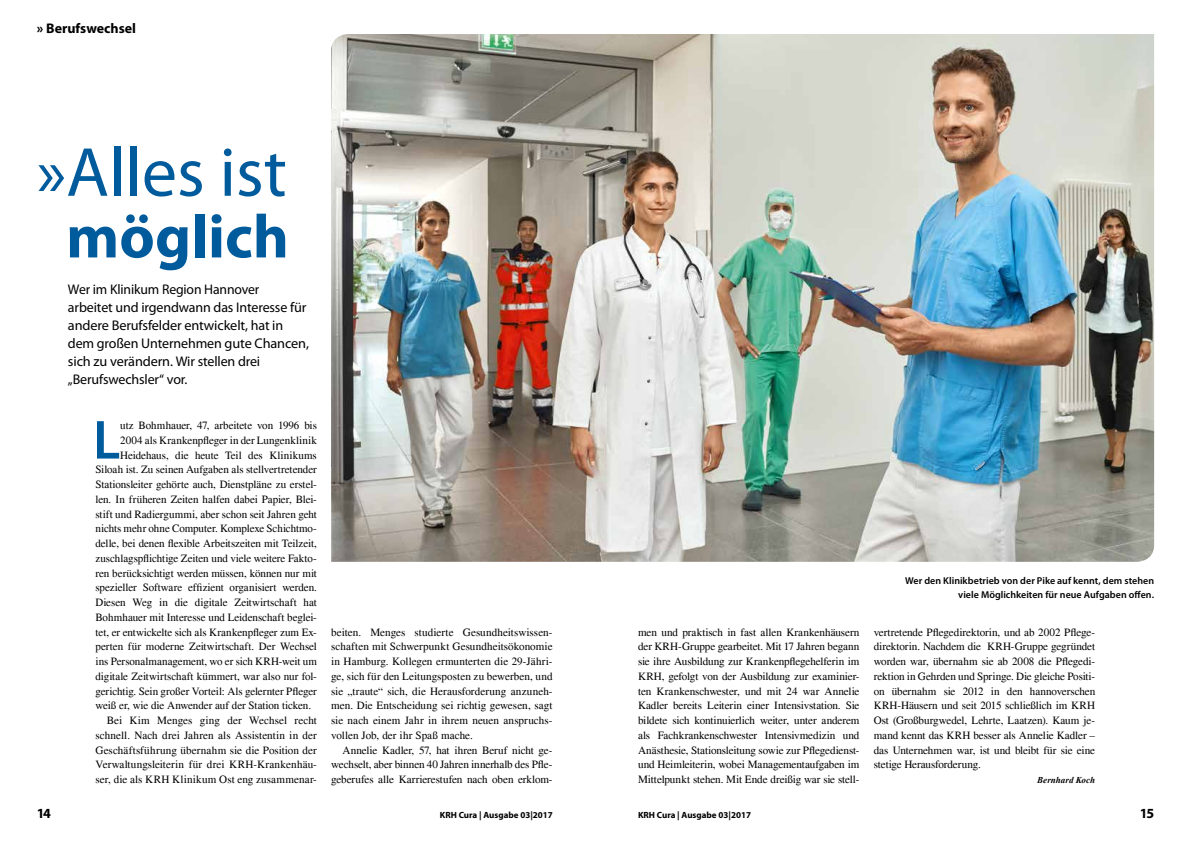
<style>
.page{position:relative;width:1191px;height:842px;background:#fff}
.page>*{position:absolute;margin:0;border:0;box-sizing:border-box;transform-origin:0 0}
.t1{font:70px "Myriad Pro";color:#005b9d}
.t2{font:700 61.7px "Myriad Pro";color:#005b9d}
.t3{font:600 55.4px "Myriad Pro";color:#005b9d}
.t4{font:14px/18px "Myriad Pro";letter-spacing:-.01em;color:#000}
.t5{font:700 14px "Myriad Pro";color:#000}
.t6{font:11px/14.8px "Times";letter-spacing:-.005em;color:#000;text-align:justify}
.t7{font:600 10px/14px "Myriad Pro";letter-spacing:.005em;color:#000;text-align:right}
.t8{font:700 9px "Myriad Pro";color:#000}
.t9{font:italic 700 9px "Times New Roman";letter-spacing:.005em;color:#000}
</style>
<div class="page">
<img style="left:331px;top:34px;width:823px;height:528px">
<p class="t5" style="left:37px;top:19px;width:101px">» Berufswechsel</p>
<h1 class="t1" style="left:37px;top:129px;width:251px">»Alles ist</h1>
<h2 class="t2" style="left:66px;top:196px;width:224px">möglich</h2>
<p class="t4" style="left:68px;top:280px;width:242px">Wer im Klinikum Region Hannover<br>arbeitet und irgendwann das Interesse für andere Berufsfelder entwickelt, hat in dem großen Unternehmen gute Chancen, sich zu verändern. Wir stellen drei „Berufswechsler“ vor.</p>
<h3 class="t3" style="left:93px;top:405px;width:29px">L</h3>
<p class="t6" style="left:120px;top:418px;width:198px">utz Bohmhauer, 47, arbeitete von 1996 bis</p>
<p class="t6" style="left:120px;top:433px;width:198px">2004 als Krankenpfleger in der Lungenklinik</p>
<p class="t6" style="left:120px;top:447px;width:198px">Heidehaus, die heute Teil des Klinikums</p>
<p class="t6" style="left:95px;top:462px;width:223px">Siloah ist. Zu seinen Aufgaben als stellvertretender</p>
<p class="t6" style="left:95px;top:477px;width:223px">Stationsleiter gehörte auch, Dienstpläne zu erstel-</p>
<p class="t6" style="left:95px;top:492px;width:223px">len. In früheren Zeiten halfen dabei Papier, Blei-</p>
<p class="t6" style="left:95px;top:506px;width:223px">stift und Radiergummi, aber schon seit Jahren geht</p>
<p class="t6" style="left:95px;top:521px;width:223px">nichts mehr ohne Computer. Komplexe Schichtmo-</p>
<p class="t6" style="left:95px;top:536px;width:223px">delle, bei denen flexible Arbeitszeiten mit Teilzeit,</p>
<p class="t6" style="left:95px;top:551px;width:223px">zuschlagspflichtige Zeiten und viele weitere Fakto-</p>
<p class="t6" style="left:95px;top:565px;width:223px">ren berücksichtigt werden müssen, können nur mit</p>
<p class="t6" style="left:95px;top:580px;width:223px">spezieller Software effizient organisiert werden.</p>
<p class="t6" style="left:95px;top:595px;width:223px">Diesen Weg in die digitale Zeitwirtschaft hat</p>
<p class="t6" style="left:95px;top:610px;width:223px">Bohmhauer mit Interesse und Leidenschaft beglei-</p>
<p class="t6" style="left:95px;top:624px;width:223px">tet, er entwickelte sich als Krankenpfleger zum Ex-</p>
<p class="t6" style="left:95px;top:639px;width:223px">perten für moderne Zeitwirtschaft. Der Wechsel</p>
<p class="t6" style="left:95px;top:654px;width:223px">ins Personalmanagement, wo er sich KRH-weit um</p>
<p class="t6" style="left:95px;top:669px;width:223px">digitale Zeitwirtschaft kümmert, war also nur fol-</p>
<p class="t6" style="left:95px;top:683px;width:223px">gerichtig. Sein großer Vorteil: Als gelernter Pfleger</p>
<p class="t6" style="left:95px;top:698px;width:217px">weiß er, wie die Anwender auf der Station ticken.</p>
<p class="t6" style="left:107px;top:713px;width:212px">Bei Kim Menges ging der Wechsel recht</p>
<p class="t6" style="left:95px;top:728px;width:223px">schnell. Nach drei Jahren als Assistentin in der</p>
<p class="t6" style="left:95px;top:742px;width:223px">Geschäftsführung übernahm sie die Position der</p>
<p class="t6" style="left:95px;top:757px;width:223px">Verwaltungsleiterin für drei KRH-Krankenhäu-</p>
<p class="t6" style="left:95px;top:772px;width:223px">ser, die als KRH Klinikum Ost eng zusammenar-</p>
<p class="t6" style="left:331px;top:624px;width:223px">beiten. Menges studierte Gesundheitswissen&shy;schaften mit Schwerpunkt Gesundheitsökonomie in Hamburg. Kollegen ermunterten die 29-Jähri&shy;ge, sich für den Leitungsposten zu bewerben, und sie „traute“ sich, die Herausforderung anzuneh&shy;men. Die Entscheidung sei richtig gewesen, sagt sie nach einem Jahr in ihrem neuen anspruchs&shy;vollen Job, der ihr Spaß mache.</p>
<p class="t6" style="left:331px;top:742px;width:223px;text-indent:11px">Annelie Kadler, 57, hat ihren Beruf nicht ge&shy;wechselt, aber binnen 40 Jahren innerhalb des Pfle&shy;geberufes alle Karrierestufen nach oben erklom-</p>
<p class="t7" style="left:905px;top:573px;width:250px">Wer den Klinikbetrieb von der Pike auf kennt, dem stehen viele Möglichkeiten für neue Aufgaben offen.</p>
<p class="t6" style="left:638px;top:624px;width:223px">men und praktisch in fast allen Krankenhäusern der KRH-Gruppe gearbeitet. Mit 17 Jahren begann sie ihre Ausbildung zur Krankenpflegehelferin im KRH, gefolgt von der Ausbildung zur examinier&shy;ten Krankenschwester, und mit 24 war Annelie Kadler bereits Leiterin einer Intensivstation. Sie bildete sich kontinuierlich weiter, unter anderem als Fachkrankenschwester Intensivmedizin und Anästhesie, Stationsleitung sowie zur Pflegedienst&shy;und Heimleiterin, wobei Managementaufgaben im Mittelpunkt stehen. Mit Ende dreißig war sie stell-</p>
<p class="t6" style="left:873px;top:624px;width:223px">vertretende Pflegedirektorin, und ab 2002 Pflege&shy;direktorin. Nachdem die KRH-Gruppe gegründet worden war, übernahm sie ab 2008 die Pflegedi&shy;rektion in Gehrden und Springe. Die gleiche Positi&shy;on übernahm sie 2012 in den hannoverschen KRH-Häusern und seit 2015 schließlich im KRH Ost (Großburgwedel, Lehrte, Laatzen). Kaum je&shy;mand kennt das KRH besser als Annelie Kadler – das Unternehmen war, ist und bleibt für sie eine stetige Herausforderung.</p>
<p class="t9" style="left:1037px;top:774px;width:59px">Bernhard Koch</p>
<p class="t5" style="left:37px;top:804px;width:16px">14</p>
<p class="t8" style="left:440px;top:809px;width:114px">KRH Cura | Ausgabe 03|2017</p>
<p class="t8" style="left:638px;top:809px;width:114px">KRH Cura | Ausgabe 03|2017</p>
<p class="t5" style="left:1140px;top:804px;width:16px">15</p>
</div>
